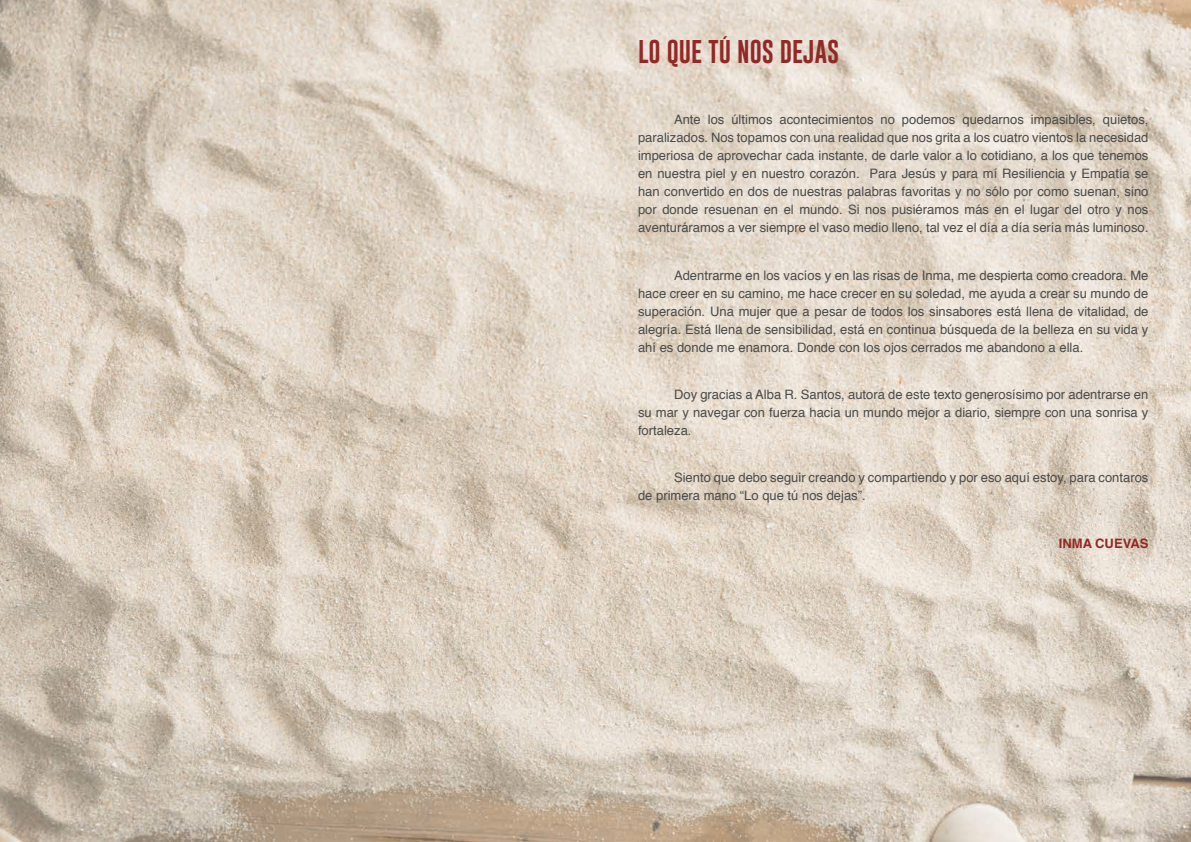
<style>
.page{position:relative;width:1191px;height:842px;background:#fff}
.page>*{position:absolute;margin:0;border:0;box-sizing:border-box;transform-origin:0 0}
.t1{font:24px "Gobold";color:#922926}
.t2{font:13px/18px "Helvetica";color:#4a4a49;text-align:justify}
.t3{font:700 13px "Helvetica";color:#922926}
</style>
<div class="page">
<img style="left:0;top:0;width:1191px;height:842px">
<h1 class="t1" style="left:638px;top:36px;width:202px">LO QUE TÚ NOS DEJAS</h1>
<p class="t2" style="left:638px;top:111px;width:512px;text-indent:36px">Ante los últimos acontecimientos no podemos quedarnos impasibles, quietos, paralizados. Nos topamos con una realidad que nos grita a los cuatro vientos la necesidad imperiosa de aprovechar cada instante, de darle valor a lo cotidiano, a los que tenemos en nuestra piel y en nuestro corazón. Para Jesús y para mí Resiliencia y Empatía se han convertido en dos de nuestras palabras favoritas y no sólo por como suenan, sino por donde resuenan en el mundo. Si nos pusiéramos más en el lugar del otro y nos aventuráramos a ver siempre el vaso medio lleno, tal vez el día a día sería más luminoso.</p>
<p class="t2" style="left:638px;top:266px;width:512px;text-indent:36px">Adentrarme en los vacíos y en las risas de Inma, me despierta como creadora. Me hace creer en su camino, me hace crecer en su soledad, me ayuda a crear su mundo de superación. Una mujer que a pesar de todos los sinsabores está llena de vitalidad, de alegría. Está llena de sensibilidad, está en continua búsqueda de la belleza en su vida y ahí es donde me enamora. Donde con los ojos cerrados me abandono a ella.</p>
<p class="t2" style="left:638px;top:386px;width:512px;text-indent:36px">Doy gracias a Alba R. Santos, autora de este texto generosísimo por adentrarse en su mar y navegar con fuerza hacia un mundo mejor a diario, siempre con una sonrisa y fortaleza.</p>
<p class="t2" style="left:638px;top:469px;width:512px;text-indent:36px">Siento que debo seguir creando y compartiendo y por eso aquí estoy, para contaros de primera mano “Lo que tú nos dejas”.</p>
<p class="t3" style="left:1058px;top:532px;width:91px">INMA CUEVAS</p>
</div>
